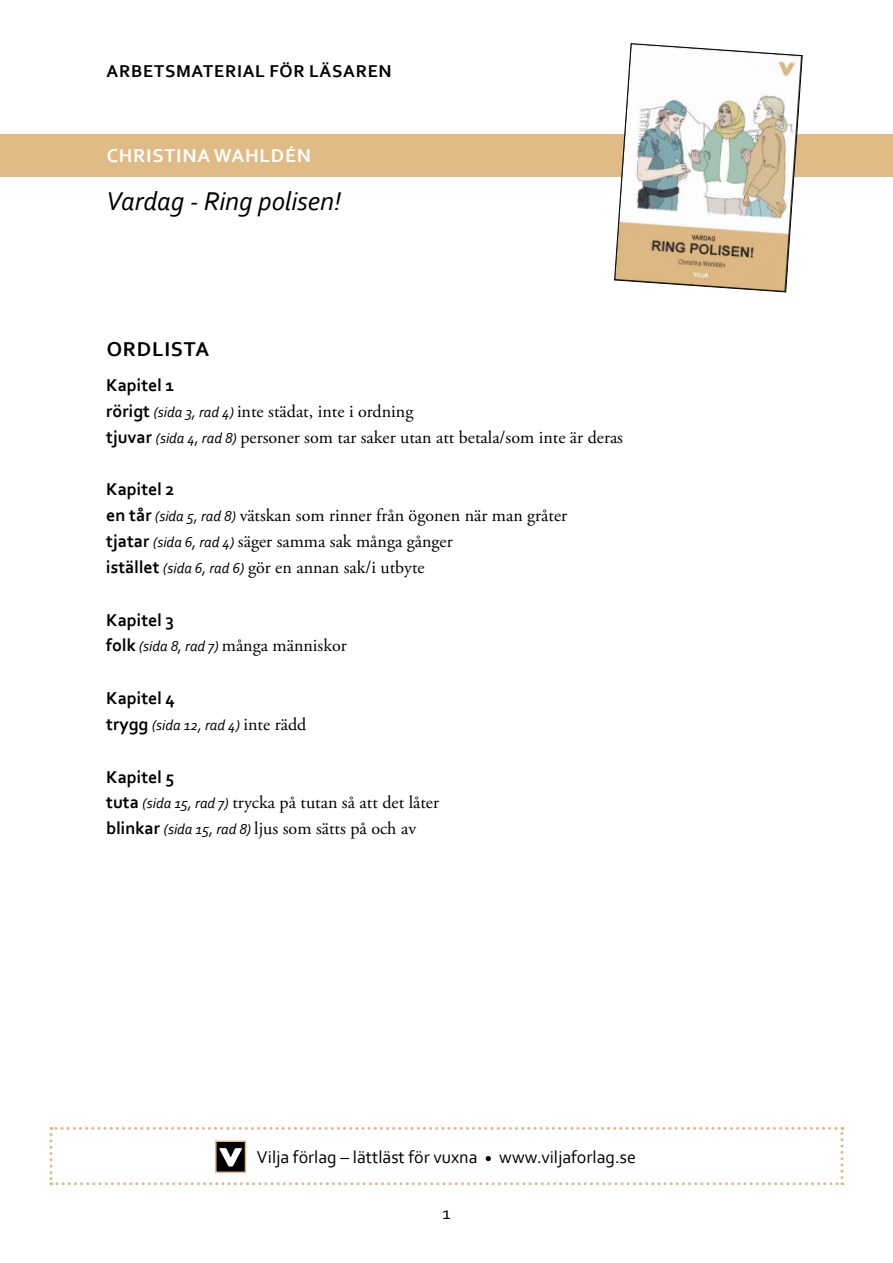
<style>
.page{position:relative;width:893px;height:1263px;background:#fff}
.page>*{position:absolute;margin:0;border:0;box-sizing:border-box;transform-origin:0 0}
.t1{font:italic 27px "Corbel";color:#000}
.t2{font:700 21px "Corbel";letter-spacing:.04em;color:#000}
.t3{font:700 19.5px "Corbel";letter-spacing:.04em;color:#fff}
.t4{font:18px/25.8px "Adobe Garamond Pro";color:#000}
.t5{font:18px "Corbel";color:#000}
.t6{font:700 18px "Corbel";color:#000}
.t7{font:700 18px "Corbel";letter-spacing:.04em;color:#000}
.t8{font:italic 15px "Corbel";color:#000}
.s1{font-family:"Corbel";font-weight:700}
.s2{font-family:"Corbel";font-style:italic;font-size:15px}
.s3{font-weight:700;font-style:normal;font-size:18px}
.s4{font-family:"Adobe Garamond Pro";font-style:normal;font-size:18px}
</style>
<div class="page">
<div style="left:0;top:134px;width:893px;height:42px;background:#e0bb86"></div>
<svg style="left:50px;top:1127px;width:793px;height:58px"></svg>
<div style="left:215px;top:1140px;width:31px;height:33px;border:2px solid #e0bb86"></div>
<svg style="left:614px;top:43px;width:189px;height:249px"></svg>
<p class="t7" style="left:107px;top:60px;width:287px">ARBETSMATERIAL FÖR LÄSAREN</p>
<p class="t3" style="left:107px;top:144px;width:206px">CHRISTINA WAHLDÉN</p>
<h1 class="t1" style="left:106px;top:184px;width:237px">Vardag - Ring polisen!</h1>
<p class="t2" style="left:107px;top:336px;width:104px">ORDLISTA</p>
<p class="t6" style="left:106px;top:374px;width:70px">Kapitel 1</p>
<p class="t4" style="left:106px;top:399px;width:518px"><span class="s1">rörigt</span> <span class="s2">(sida 3, rad 4)</span> inte städat, inte i ordning<br><span class="s1">tjuvar</span> <span class="s2">(sida 4, rad 8)</span> personer som tar saker utan att betala/som inte är deras</p>
<p class="t6" style="left:106px;top:478px;width:70px">Kapitel 2</p>
<p class="t4" style="left:106px;top:503px;width:462px"><span class="s1">en tår</span> <span class="s2">(sida 5, rad 8)</span> vätskan som rinner från ögonen när man gråter <span class="s1">tjatar</span> <span class="s2">(sida 6, rad 4)</span> säger samma sak många gånger<br><span class="s1">istället</span> <span class="s2">(sida 6, rad 6)</span> gör en annan sak/i utbyte</p>
<p class="t6" style="left:106px;top:608px;width:70px">Kapitel 3</p>
<p class="t4" style="left:106px;top:633px;width:242px"><span class="s1">folk</span> <span class="s2">(sida 8, rad 7)</span> många människor</p>
<p class="t6" style="left:106px;top:687px;width:70px">Kapitel 4</p>
<p class="t8" style="left:106px;top:716px;width:202px"><span class="s3">trygg</span> (sida 12, rad 4) <span class="s4">inte rädd</span></p>
<p class="t6" style="left:106px;top:765px;width:70px">Kapitel 5</p>
<p class="t4" style="left:106px;top:790px;width:334px"><span class="s1">tuta</span> <span class="s2">(sida 15, rad 7)</span> trycka på tutan så att det låter <span class="s1">blinkar</span> <span class="s2">(sida 15, rad 8)</span> ljus som sätts på och av</p>
<p class="t5" style="left:257px;top:1146px;width:381px">Vilja förlag – lättläst för vuxna <sub>•</sub> www.viljaforlag.se</p>
<p class="t5" style="left:442px;top:1202px;width:10px">1</p>
</div>
